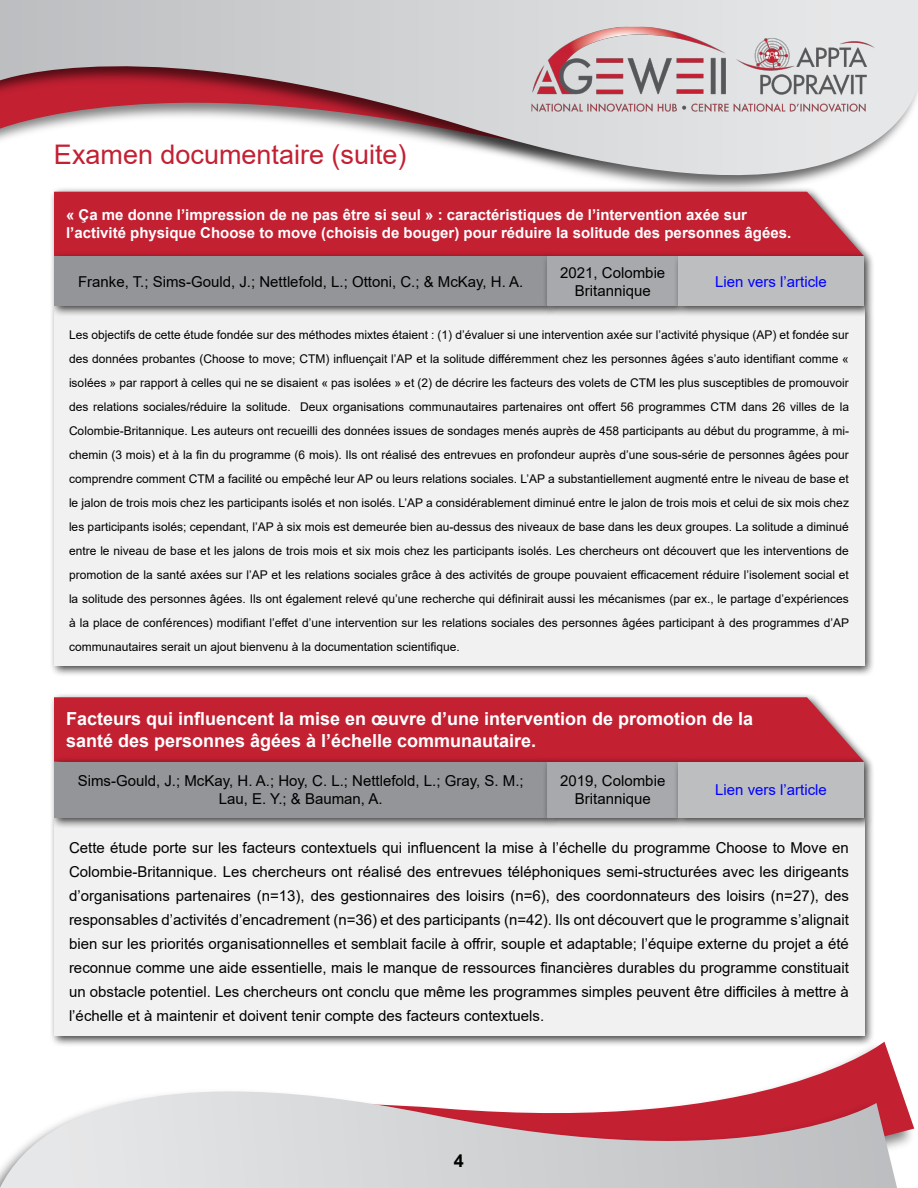
<style>
.page{position:relative;width:918px;height:1188px;background:#fff}
.page>*{position:absolute;margin:0;border:0;box-sizing:border-box;transform-origin:0 0}
.t1{font:27px "Arial";color:#c32032}
.t2{font:700 18px/21.6px "Arial";color:#fff}
.t3{font:700 18px "Arial";color:#000}
.t4{font:15px/24px "Arial";color:#000;text-align:center}
.t5{font:700 15px/18px "Arial";color:#fff}
.t6{font:15px "Arial";color:#00f}
.t7{font:12px/24px "Arial";color:#000;text-align:justify}
</style>
<div class="page">
<svg style="left:784px;top:1042px;width:130px;height:102px"></svg>
<img style="left:762px;top:1085px;width:142px;height:103px">
<svg style="left:0;top:1091px;width:876px;height:97px;background:#d7c1c4"></svg>
<svg style="left:0;top:0;width:918px;height:186px"></svg>
<img style="left:516px;top:13px;width:374px;height:112px">
<div style="left:49px;top:186px;width:825px;height:81px;background:#000;opacity:.75"></div>
<div style="left:54px;top:192px;width:810px;height:59px;background:#c32032"></div>
<div style="left:49px;top:301px;width:826px;height:376px;background:#000;opacity:.75"></div>
<div style="left:54px;top:306px;width:810px;height:360px;background:#f1f1f2"></div>
<div style="left:49px;top:251px;width:510px;height:66px;background:#000;opacity:.75"></div>
<div style="left:54px;top:256px;width:494px;height:50px;background:#939598"></div>
<div style="left:542px;top:251px;width:148px;height:66px;background:#000;opacity:.75"></div>
<div style="left:548px;top:256px;width:130px;height:50px;background:#a7a9ac"></div>
<div style="left:673px;top:251px;width:202px;height:66px;background:#000;opacity:.75"></div>
<div style="left:678px;top:256px;width:186px;height:50px;background:#bcbec0"></div>
<div style="left:49px;top:692px;width:825px;height:81px;background:#000;opacity:.75"></div>
<div style="left:54px;top:697px;width:810px;height:60px;background:#c32032"></div>
<div style="left:49px;top:812px;width:826px;height:235px;background:#000;opacity:.75"></div>
<div style="left:54px;top:818px;width:810px;height:218px;background:#f1f1f2"></div>
<div style="left:49px;top:757px;width:510px;height:72px;background:#000;opacity:.75"></div>
<div style="left:54px;top:762px;width:494px;height:56px;background:#939598"></div>
<div style="left:542px;top:757px;width:148px;height:72px;background:#000;opacity:.75"></div>
<div style="left:548px;top:762px;width:130px;height:56px;background:#a7a9ac"></div>
<div style="left:673px;top:757px;width:202px;height:72px;background:#000;opacity:.75"></div>
<div style="left:678px;top:762px;width:186px;height:56px;background:#bcbec0"></div>
<h1 class="t1" style="left:54px;top:136px;width:354px">Examen documentaire (suite)</h1>
<p class="t5" style="left:66px;top:206px;width:727px">« Ça me donne l’impression de ne pas être si seul » : caractéristiques de l’intervention axée sur l’activité physique Choose to move (choisis de bouger) pour réduire la solitude des personnes âgées.</p>
<p class="t4" style="left:78px;top:269px;width:447px">Franke, T.; Sims-Gould, J.; Nettlefold, L.; Ottoni, C.; &amp; McKay, H. A.</p>
<p class="t4" style="left:560px;top:263px;width:107px;line-height:18px">2021, Colombie<br>Britannique</p>
<p class="t6" style="left:715px;top:271px;width:113px">Lien vers l’article</p>
<p class="t7" style="left:69px;top:323px;width:782px">Les objectifs de cette étude fondée sur des méthodes mixtes étaient : (1) d’évaluer si une intervention axée sur l’activité physique (AP) et fondée sur des données probantes (Choose to move; CTM) influençait l’AP et la solitude différemment chez les personnes âgées s’auto identifiant comme « isolées » par rapport à celles qui ne se disaient « pas isolées » et (2) de décrire les facteurs des volets de CTM les plus susceptibles de promouvoir des relations sociales/réduire la solitude. Deux organisations communautaires partenaires ont offert 56 programmes CTM dans 26 villes de la Colombie-Britannique. Les auteurs ont recueilli des données issues de sondages menés auprès de 458 participants au début du programme, à mi&shy;chemin (3 mois) et à la fin du programme (6 mois). Ils ont réalisé des entrevues en profondeur auprès d’une sous-série de personnes âgées pour comprendre comment CTM a facilité ou empêché leur AP ou leurs relations sociales. L’AP a substantiellement augmenté entre le niveau de base et le jalon de trois mois chez les participants isolés et non isolés. L’AP a considérablement diminué entre le jalon de trois mois et celui de six mois chez les participants isolés; cependant, l’AP à six mois est demeurée bien au-dessus des niveaux de base dans les deux groupes. La solitude a diminué entre le niveau de base et les jalons de trois mois et six mois chez les participants isolés. Les chercheurs ont découvert que les interventions de promotion de la santé axées sur l’AP et les relations sociales grâce à des activités de groupe pouvaient efficacement réduire l’isolement social et la solitude des personnes âgées. Ils ont également relevé qu’une recherche qui définirait aussi les mécanismes (par ex., le partage d’expériences à la place de conférences) modifiant l’effet d’une intervention sur les relations sociales des personnes âgées participant à des programmes d’AP communautaires serait un ajout bienvenu à la documentation scientifique.</p>
<h2 class="t2" style="left:66px;top:708px;width:689px">Facteurs qui influencent la mise en œuvre d’une intervention de promotion de la santé des personnes âgées à l’échelle communautaire.</h2>
<p class="t4" style="left:78px;top:772px;width:447px;line-height:18px">Sims-Gould, J.; McKay, H. A.; Hoy, C. L.; Nettlefold, L.; Gray, S. M.;<br>Lau, E. Y.; &amp; Bauman, A.</p>
<p class="t4" style="left:560px;top:772px;width:107px;line-height:18px">2019, Colombie<br>Britannique</p>
<p class="t6" style="left:715px;top:780px;width:113px">Lien vers l’article</p>
<p class="t4" style="left:69px;top:835px;width:781px;text-align:justify">Cette étude porte sur les facteurs contextuels qui influencent la mise à l’échelle du programme Choose to Move en Colombie-Britannique. Les chercheurs ont réalisé des entrevues téléphoniques semi-structurées avec les dirigeants d’organisations partenaires (n=13), des gestionnaires des loisirs (n=6), des coordonnateurs des loisirs (n=27), des responsables d’activités d’encadrement (n=36) et des participants (n=42). Ils ont découvert que le programme s’alignait bien sur les priorités organisationnelles et semblait facile à offrir, souple et adaptable; l’équipe externe du projet a été reconnue comme une aide essentielle, mais le manque de ressources financières durables du programme constituait un obstacle potentiel. Les chercheurs ont conclu que même les programmes simples peuvent être difficiles à mettre à l’échelle et à maintenir et doivent tenir compte des facteurs contextuels.</p>
<h2 class="t3" style="left:454px;top:1148px;width:12px">4</h2>
</div>
